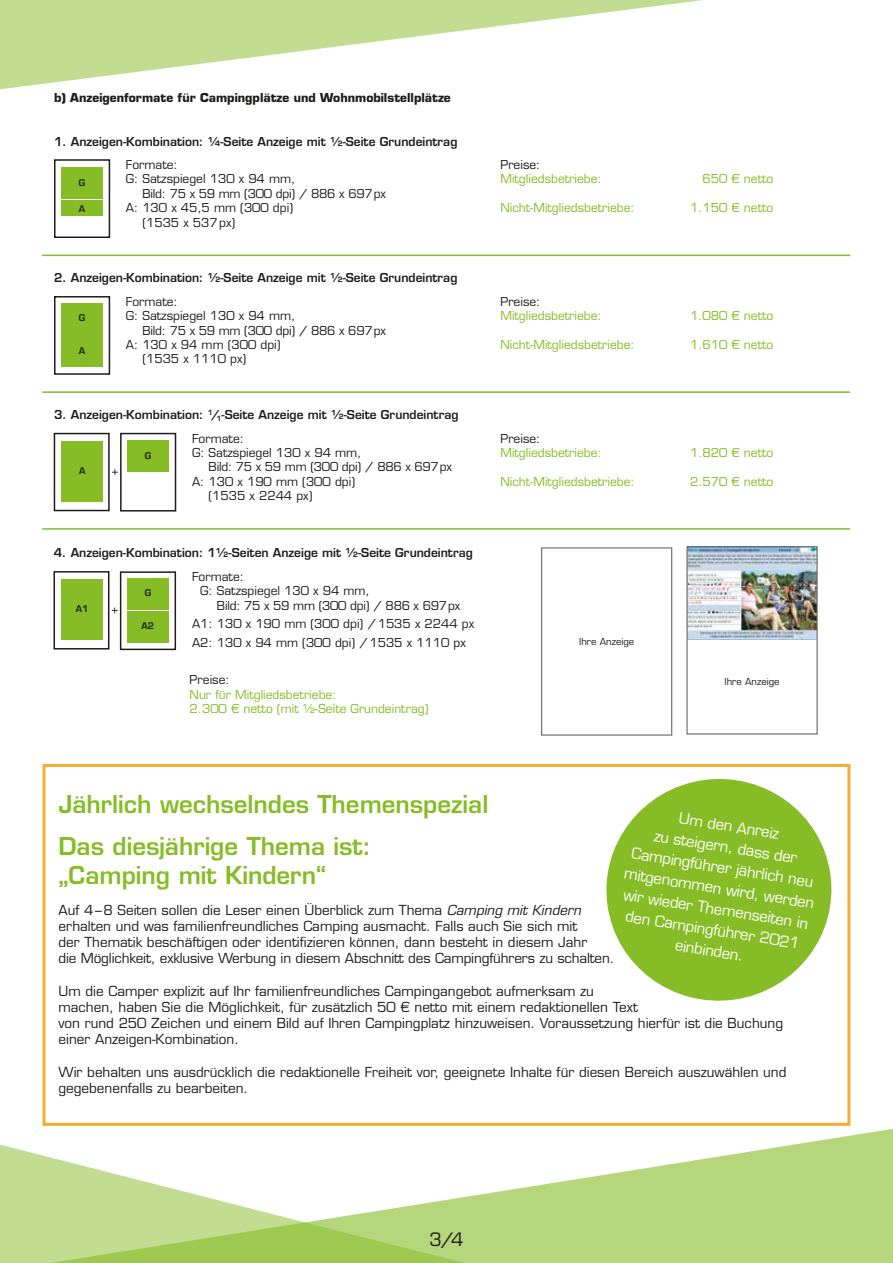
<style>
.page{position:relative;width:893px;height:1263px;background:#fff}
.page>*{position:absolute;margin:0;border:0;box-sizing:border-box;transform-origin:0 0}
.t1{font:600 24px/28.8px "Eurostile LT";color:#86bc25}
.t2{font:18px "Eurostile LT";color:#1d1d1b}
.t3{font:15px/21px "Eurostile LT";color:#fff;text-align:center}
.t4{font:13.5px/16.2px "Eurostile LT";color:#1d1d1b}
.t5{font:12px/18.6px "Eurostile LT";color:#1d1d1b}
.t6{font:12px/14.4px "Eurostile LT";color:#86bc25}
.t7{font:600 12px/23.5px "Eurostile LT";color:#1d1d1b}
.t8{font:12px "Eurostile LT";letter-spacing:-.02em;color:#1d1d1b}
.t9{font:700 12px "Eurostile LT";color:#1d1d1b}
.t10{font:9.45px "Eurostile LT";color:#1d1d1b}
.t11{font:600 9px "Eurostile LT";color:#1d1d1b}
.s1{font-weight:400}
.s2{font-style:italic}
</style>
<div class="page">
<svg style="left:0;top:0;width:703px;height:89px"></svg>
<svg style="left:0;top:1129px;width:893px;height:134px"></svg>
<div style="left:120px;top:433px;width:56px;height:78px;border:2px solid #1d1d1b"></div>
<div style="left:127px;top:441px;width:42px;height:31px;background:#86bc25"></div>
<svg style="left:112px;top:469px;width:6px;height:6px"></svg>
<div style="left:54px;top:433px;width:56px;height:78px;border:2px solid #1d1d1b"></div>
<div style="left:62px;top:441px;width:41px;height:61px;background:#86bc25"></div>
<hr style="left:43px;top:255px;width:807px;height:1px;background:#86bc25">
<hr style="left:43px;top:391px;width:807px;height:2px;background:#86bc25">
<hr style="left:43px;top:528px;width:807px;height:2px;background:#86bc25">
<div style="left:43px;top:764px;width:807px;height:362px;border:3px solid #f7ac31"></div>
<svg style="left:606px;top:778px;width:226px;height:223px;fill:#86bc25"></svg>
<div style="left:54px;top:159px;width:56px;height:79px;border:2px solid #1d1d1b"></div>
<div style="left:61px;top:167px;width:42px;height:32px;background:#86bc25"></div>
<div style="left:61px;top:200px;width:42px;height:16px;background:#86bc25"></div>
<div style="left:54px;top:296px;width:56px;height:79px;border:2px solid #1d1d1b"></div>
<div style="left:61px;top:303px;width:42px;height:31px;background:#86bc25"></div>
<div style="left:61px;top:336px;width:42px;height:31px;background:#86bc25"></div>
<svg style="left:112px;top:607px;width:6px;height:6px"></svg>
<div style="left:54px;top:571px;width:55px;height:78px;border:2px solid #1d1d1b"></div>
<div style="left:61px;top:579px;width:42px;height:61px;background:#86bc25"></div>
<div style="left:541px;top:547px;width:131px;height:189px;background:#fff;border:1px solid #706f6f"></div>
<img style="left:688px;top:548px;width:128px;height:92px">
<div style="left:686px;top:546px;width:132px;height:188px;border:1px solid #706f6f"></div>
<div style="left:120px;top:571px;width:56px;height:79px;border:2px solid #1d1d1b"></div>
<div style="left:127px;top:578px;width:42px;height:31px;background:#86bc25"></div>
<div style="left:127px;top:611px;width:42px;height:31px;background:#86bc25"></div>
<p class="t9" style="left:54px;top:90px;width:398px">b) Anzeigenformate für Campingplätze und Wohnmobilstellplätze</p>
<p class="t7" style="left:54px;top:129px;width:405px">1. Anzeigen-Kombination: ¼-Seite Anzeige mit ½-Seite Grundeintrag</p>
<p class="t5" style="left:126px;top:155px;width:53px">Formate:</p>
<p class="t5" style="left:126px;top:170px;width:171px">G: Satzspiegel 130 x 94 mm,</p>
<p class="t8" style="left:142px;top:186px;width:245px">Bild: 75 x 59 mm (300 dpi) / 886 x 697px</p>
<p class="t5" style="left:126px;top:199px;width:169px">A: 130 x 45,5 mm (300 dpi)</p>
<p class="t5" style="left:142px;top:213px;width:94px">(1535 x 537px)</p>
<p class="t11" style="left:79px;top:177px;width:8px">G</p>
<p class="t11" style="left:79px;top:203px;width:8px">A</p>
<p class="t7" style="left:54px;top:266px;width:405px">2. Anzeigen-Kombination: ½-Seite Anzeige mit ½-Seite Grundeintrag</p>
<p class="t5" style="left:126px;top:292px;width:53px">Formate:</p>
<p class="t5" style="left:126px;top:307px;width:171px">G: Satzspiegel 130 x 94 mm,</p>
<p class="t8" style="left:142px;top:323px;width:245px">Bild: 75 x 59 mm (300 dpi) / 886 x 697px</p>
<p class="t5" style="left:126px;top:335px;width:156px">A: 130 x 94 mm (300 dpi)</p>
<p class="t5" style="left:142px;top:350px;width:105px">(1535 x 1110 px)</p>
<p class="t11" style="left:79px;top:312px;width:8px">G</p>
<p class="t11" style="left:79px;top:345px;width:8px">A</p>
<p class="t7" style="left:192px;top:403px;width:268px;text-indent:-138px">3. Anzeigen-Kombination: <sup>1</sup>/<sub>1</sub>-Seite Anzeige mit ½-Seite Grundeintrag<br><span class="s1">Formate:</span></p>
<p class="t5" style="left:192px;top:443px;width:171px">G: Satzspiegel 130 x 94 mm,</p>
<p class="t8" style="left:209px;top:460px;width:245px">Bild: 75 x 59 mm (300 dpi) / 886 x 697px</p>
<p class="t5" style="left:192px;top:472px;width:165px">A: 130 x 190 mm (300 dpi)</p>
<p class="t5" style="left:209px;top:487px;width:105px">(1535 x 2244 px)</p>
<p class="t11" style="left:145px;top:450px;width:8px">G</p>
<p class="t11" style="left:79px;top:465px;width:8px">A</p>
<p class="t7" style="left:54px;top:541px;width:421px">4. Anzeigen-Kombination: 1½-Seiten Anzeige mit ½-Seite Grundeintrag</p>
<p class="t5" style="left:192px;top:567px;width:53px">Formate:</p>
<p class="t5" style="left:200px;top:582px;width:171px">G: Satzspiegel 130 x 94 mm,</p>
<p class="t8" style="left:217px;top:598px;width:245px">Bild: 75 x 59 mm (300 dpi) / 886 x 697px</p>
<p class="t5" style="left:192px;top:615px;width:284px">A1: 130 x 190 mm (300 dpi) /1535 x 2244 px<br>A2: 130 x 94 mm (300 dpi) /1535 x 1110 px</p>
<p class="t5" style="left:190px;top:670px;width:41px">Preise:</p>
<p class="t6" style="left:190px;top:687px;width:240px">Nur für Mitgliedsbetriebe:<br>2.300 € netto (mit ½-Seite Grundeintrag)</p>
<p class="t11" style="left:145px;top:587px;width:8px">G</p>
<p class="t11" style="left:142px;top:620px;width:14px">A2</p>
<p class="t11" style="left:76px;top:603px;width:14px">A1</p>
<p class="t5" style="left:500px;top:155px;width:41px">Preise:</p>
<p class="t6" style="left:500px;top:172px;width:103px">Mitgliedsbetriebe:</p>
<p class="t6" style="left:500px;top:201px;width:136px">Nicht-Mitgliedsbetriebe:</p>
<p class="t5" style="left:500px;top:292px;width:41px">Preise:</p>
<p class="t6" style="left:500px;top:309px;width:103px">Mitgliedsbetriebe:</p>
<p class="t6" style="left:500px;top:338px;width:136px">Nicht-Mitgliedsbetriebe:</p>
<p class="t5" style="left:500px;top:429px;width:41px">Preise:</p>
<p class="t6" style="left:500px;top:445px;width:103px">Mitgliedsbetriebe:</p>
<p class="t6" style="left:500px;top:474px;width:136px">Nicht-Mitgliedsbetriebe:</p>
<p class="t10" style="left:579px;top:635px;width:56px">Ihre Anzeige</p>
<p class="t6" style="left:703px;top:172px;width:72px">650 € netto</p>
<p class="t6" style="left:690px;top:201px;width:85px">1.150 € netto</p>
<p class="t6" style="left:690px;top:309px;width:85px">1.080 € netto</p>
<p class="t6" style="left:690px;top:338px;width:85px">1.610 € netto</p>
<p class="t6" style="left:690px;top:445px;width:85px">1.820 € netto</p>
<p class="t6" style="left:690px;top:474px;width:85px">2.570 € netto</p>
<p class="t10" style="left:725px;top:676px;width:56px">Ihre Anzeige</p>
<h1 class="t1" style="left:58px;top:789px;width:431px">Jährlich wechselndes Themenspezial</h1>
<p class="t3" style="left:636px;top:800px;width:194px;rotate:9deg">Um den Anreiz<br>zu steigern, dass der<br>Campingführer jährlich neu mitgenommen wird, werden wir wieder Themenseiten in den Campingführer 2021 einbinden.</p>
<h1 class="t1" style="left:58px;top:832px;width:314px">Das diesjährige Thema ist: „Camping mit Kindern“</h1>
<p class="t4" style="left:58px;top:902px;width:557px">Auf 4–8 Seiten sollen die Leser einen Überblick zum Thema <span class="s2">Camping mit Kindern </span>erhalten und was familienfreundliches Camping ausmacht. Falls auch Sie sich mit<br>der Thematik beschäftigen oder identifizieren können, dann besteht in diesem Jahr<br>die Möglichkeit, exklusive Werbung in diesem Abschnitt des Campingführers zu schalten.</p>
<p class="t4" style="left:58px;top:983px;width:726px">Um die Camper explizit auf Ihr familienfreundliches Campingangebot aufmerksam zu<br>machen, haben Sie die Möglichkeit, für zusätzlich 50 € netto mit einem redaktionellen Text<br>von rund 250 Zeichen und einem Bild auf Ihren Campingplatz hinzuweisen. Voraussetzung hierfür ist die Buchung einer Anzeigen-Kombination.</p>
<p class="t4" style="left:58px;top:1064px;width:729px">Wir behalten uns ausdrücklich die redaktionelle Freiheit vor, geeignete Inhalte für diesen Bereich auszuwählen und gegebenenfalls zu bearbeiten.</p>
<h2 class="t2" style="left:429px;top:1228px;width:35px">3/4</h2>
</div>
